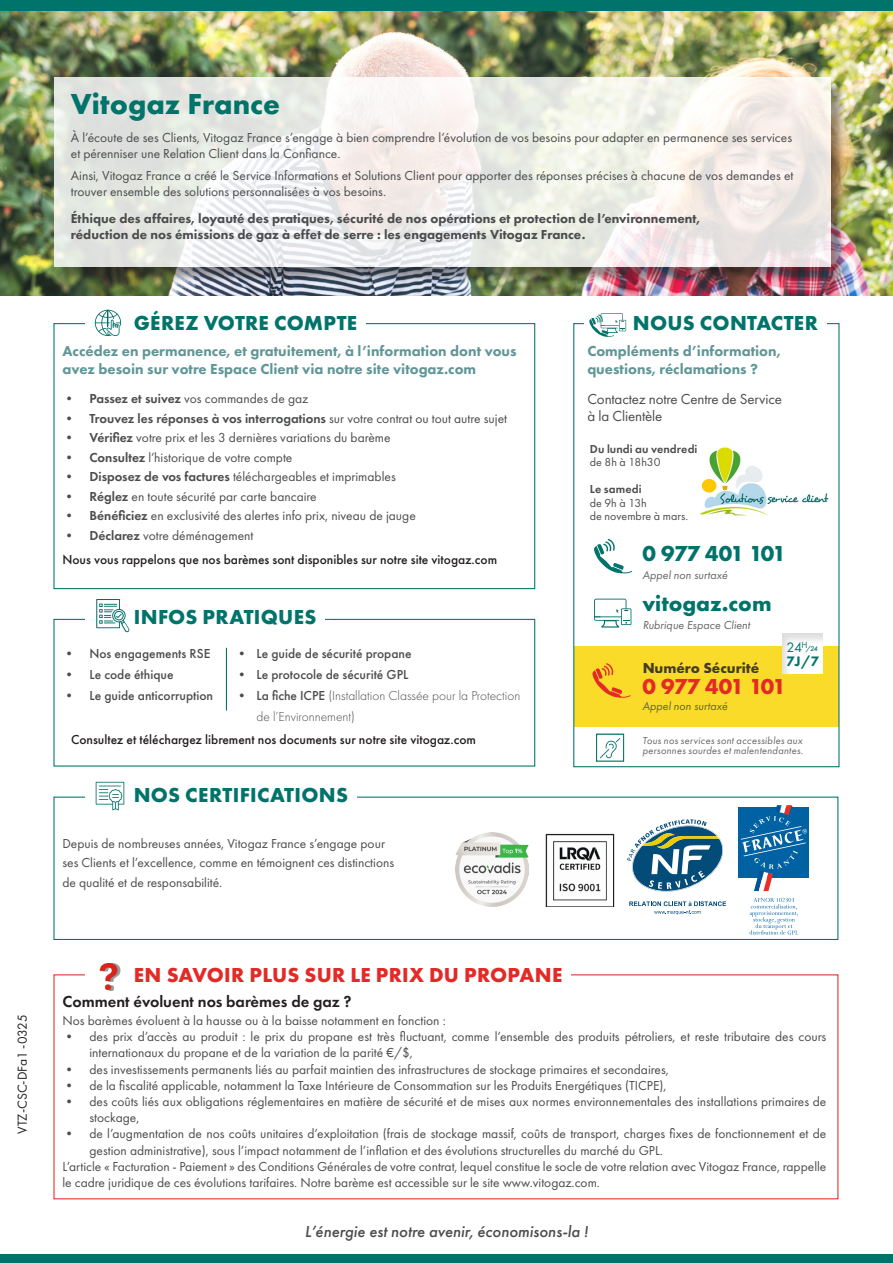
<style>
.page{position:relative;width:893px;height:1263px;background:#fff}
.page>*{position:absolute;margin:0;border:0;box-sizing:border-box;transform-origin:0 0}
.t1{font:700 30px "Futura PT";color:#00736a}
.t2{font:700 22.5px "Futura PT";color:#00736a}
.t3{font:700 22.5px "Futura PT";letter-spacing:-.055em;color:#e32a26}
.t4{font:700 22.5px "Futura PT";letter-spacing:-.055em;color:#00736a}
.t5{font:700 21px "Futura PT";letter-spacing:.015em;color:#00736a}
.t6{font:700 21px "Futura PT";letter-spacing:.01em;color:#e32a26}
.t7{font:italic 500 16.5px "Futura PT";color:#4b4c4d}
.t8{font:600 16.5px "Futura PT";color:#231f20}
.t9{font:800 15px/18px "Futura PT";color:#609696}
.t10{font:15px "Futura PT";letter-spacing:-.01em;color:#4b4c4d}
.t11{font:700 15px "Futura PT";color:#231f20}
.t12{font:800 14.25px "Futura PT";color:#00736a}
.t13{font:14.25px "Futura PT";color:#00736a}
.t14{font:13.5px/16.2px "Futura PT";color:#4b4c4d}
.t15{font:800 13.5px "Futura PT";color:#4b4c4d}
.t16{font:500 13.5px "Futura PT";color:#231f20}
.t17{font:500 13.5px "Futura PT";color:#4b4c4d}
.t18{font:600 13.5px "Futura PT";color:#4b4c4d}
.t19{font:300 13.5px/21px "Futura PT";color:#4b4c4d}
.t20{font:13.5px "Futura PT";color:#231f20}
.t21{font:italic 12px "Futura PT";color:#4b4c4d}
.t22{font:12px "Futura PT";color:#4b4c4d}
.t23{font:600 12px "Futura PT";letter-spacing:.01em;color:#4b4c4d}
.t24{font:italic 10.5px/10.5px "Futura PT";letter-spacing:.02em;color:#4b4c4d}
.t25{font:9.15px "Futura PT";color:#00736a}
.t26{font:italic 500 7.05px "Futura PT";color:#00736a}
.s1{font-weight:600}
.s2{font-weight:400}
.s3{font-weight:500}
</style>
<div class="page">
<div style="left:574px;top:646px;width:264px;height:81px;background:#fadb29"></div>
<div style="left:53px;top:797px;width:785px;height:143px;border:1px solid #00736a"></div>
<img style="left:0;top:10px;width:893px;height:286px">
<div style="left:55px;top:79px;width:792px;height:204px;background:#231f20;opacity:.54"></div>
<svg style="left:54px;top:78px;width:777px;height:189px"></svg>
<div style="left:0;top:0;width:893px;height:10px;background:#00736a"></div>
<div style="left:0;top:1254px;width:893px;height:9px;background:#00736a"></div>
<div style="left:85px;top:790px;width:32px;height:9px;background:#fff"></div>
<div style="left:112px;top:778px;width:245px;height:38px;background:#fff"></div>
<svg style="left:96px;top:782px;width:28px;height:28px"></svg>
<svg style="left:592px;top:663px;width:39px;height:35px"></svg>
<svg style="left:95px;top:310px;width:26px;height:26px"></svg>
<svg style="left:594px;top:539px;width:38px;height:35px"></svg>
<div style="left:53px;top:619px;width:482px;height:147px;border:1px solid #00736a"></div>
<div style="left:112px;top:599px;width:213px;height:38px;background:#fff"></div>
<div style="left:85px;top:613px;width:32px;height:9px;background:#fff"></div>
<svg style="left:96px;top:599px;width:33px;height:33px"></svg>
<svg style="left:594px;top:599px;width:37px;height:28px"></svg>
<img style="left:700px;top:447px;width:129px;height:69px">
<div style="left:774px;top:624px;width:56px;height:57px;background:#231f20;opacity:.15"></div>
<svg style="left:589px;top:313px;width:37px;height:24px"></svg>
<img style="left:99px;top:963px;width:22px;height:26px">
<img style="left:599px;top:738px;width:22px;height:21px">
<div style="left:596px;top:733px;width:28px;height:29px;border:1px solid #00736a"></div>
<hr style="left:226px;top:648px;width:1px;height:63px;background:#00736a">
<img style="left:455px;top:833px;width:74px;height:73px">
<svg style="left:627px;top:819px;width:100px;height:96px"></svg>
<div style="left:739px;top:807px;width:70px;height:71px;background:#0062a2"></div>
<svg style="left:741px;top:805px;width:66px;height:86px"></svg>
<svg style="left:750px;top:898px;width:48px;height:36px"></svg>
<img style="left:546px;top:833px;width:69px;height:74px">
<p class="t20" style="left:14px;top:1134px;width:121px;rotate:-90deg">VTZ-CSC-DFa1 -0325</p>
<p class="t1" style="left:71px;top:85px;width:211px">Vitogaz France</p>
<p class="t14" style="left:71px;top:129px;width:723px">À l’écoute de ses Clients, Vitogaz France s’engage à bien comprendre l’évolution de vos besoins pour adapter en permanence ses services</p>
<p class="t14" style="left:71px;top:146px;width:271px">et pérenniser une Relation Client dans la Confiance.</p>
<p class="t14" style="left:71px;top:167px;width:724px">Ainsi, Vitogaz France a créé le Service Informations et Solutions Client pour apporter des réponses précises à chacune de vos demandes et trouver ensemble des solutions personnalisées à vos besoins.</p>
<p class="t15" style="left:71px;top:210px;width:631px">Éthique des affaires, loyauté des pratiques, sécurité de nos opérations et protection de l’environnement,</p>
<p class="t15" style="left:71px;top:226px;width:516px">réduction de nos émissions de gaz à effet de serre : les engagements Vitogaz France.</p>
<p class="t5" style="left:134px;top:310px;width:225px">GÉREZ VOTRE COMPTE</p>
<p class="t9" style="left:62px;top:342px;width:456px">Accédez en permanence, et gratuitement, à l’information dont vous avez besoin sur votre Espace Client via notre site vitogaz.com</p>
<p class="t14" style="left:62px;top:390px;width:247px"><span class="s1">• Passez et suivez</span> vos commandes de gaz</p>
<p class="t18" style="left:62px;top:410px;width:446px">• Trouvez les réponses à vos interrogations <span class="s2">sur votre contrat ou tout autre sujet</span></p>
<p class="t14" style="left:62px;top:429px;width:330px"><span class="s1">• Vérifiez</span> votre prix et les 3 dernières variations du barème</p>
<p class="t14" style="left:62px;top:449px;width:232px"><span class="s1">• Consultez</span> l’historique de votre compte</p>
<p class="t14" style="left:62px;top:468px;width:335px"><span class="s1">• Disposez de vos factures</span> téléchargeables et imprimables</p>
<p class="t14" style="left:62px;top:488px;width:256px"><span class="s1">• Réglez</span> en toute sécurité par carte bancaire</p>
<p class="t14" style="left:62px;top:507px;width:355px"><span class="s1">• Bénéficiez</span> en exclusivité des alertes info prix, niveau de jauge</p>
<p class="t14" style="left:62px;top:527px;width:193px"><span class="s1">• Déclarez</span> votre déménagement</p>
<p class="t16" style="left:62px;top:551px;width:436px">Nous vous rappelons que nos barèmes sont disponibles sur notre site vitogaz.com</p>
<p class="t5" style="left:134px;top:603px;width:184px">INFOS PRATIQUES</p>
<p class="t17" style="left:62px;top:645px;width:149px">• Nos engagements RSE</p>
<p class="t17" style="left:62px;top:666px;width:113px">• Le code éthique</p>
<p class="t17" style="left:62px;top:687px;width:152px">• Le guide anticorruption</p>
<p class="t17" style="left:235px;top:645px;width:178px">• Le guide de sécurité propane</p>
<p class="t17" style="left:235px;top:666px;width:175px">• Le protocole de sécurité GPL</p>
<p class="t19" style="left:256px;top:685px;width:265px;text-indent:-21px"><span class="s3">• La fiche ICPE</span> (Installation Classée pour la Protection de l’Environnement)</p>
<p class="t16" style="left:71px;top:731px;width:406px">Consultez et téléchargez librement nos documents sur notre site vitogaz.com</p>
<p class="t5" style="left:134px;top:782px;width:216px">NOS CERTIFICATIONS</p>
<p class="t14" style="left:62px;top:833px;width:333px;line-height:19.5px">Depuis de nombreuses années, Vitogaz France s’engage pour ses Clients et l’excellence, comme en témoignent ces distinctions de qualité et de responsabilité.</p>
<p class="t5" style="left:633px;top:310px;width:187px">NOUS CONTACTER</p>
<p class="t9" style="left:587px;top:342px;width:195px">Compléments d’information, questions, réclamations ?</p>
<p class="t10" style="left:587px;top:390px;width:196px">Contactez notre Centre de Service</p>
<p class="t10" style="left:587px;top:407px;width:76px">à la Clientèle</p>
<p class="t23" style="left:590px;top:441px;width:109px">Du lundi au vendredi</p>
<p class="t22" style="left:590px;top:455px;width:72px">de 8h à 18h30</p>
<p class="t23" style="left:590px;top:482px;width:53px">Le samedi</p>
<p class="t22" style="left:590px;top:495px;width:58px">de 9h à 13h</p>
<p class="t22" style="left:590px;top:509px;width:100px">de novembre à mars.</p>
<p class="t4" style="left:642px;top:539px;width:145px">0 977 401 101</p>
<p class="t21" style="left:642px;top:568px;width:87px">Appel non surtaxé</p>
<p class="t2" style="left:642px;top:589px;width:131px">vitogaz.com</p>
<p class="t21" style="left:642px;top:618px;width:109px">Rubrique Espace Client</p>
<p class="t25" style="left:801px;top:639px;width:8px">H</p>
<p class="t13" style="left:787px;top:639px;width:17px">24</p>
<p class="t26" style="left:806px;top:645px;width:13px">/24</p>
<p class="t12" style="left:786px;top:652px;width:34px">7J/7</p>
<p class="t11" style="left:642px;top:658px;width:118px">Numéro Sécurité</p>
<p class="t3" style="left:642px;top:672px;width:145px">0 977 401 101</p>
<p class="t21" style="left:642px;top:699px;width:87px">Appel non surtaxé</p>
<p class="t24" style="left:642px;top:735px;width:162px">Tous nos services sont accessibles aux personnes sourdes et malentendantes.</p>
<p class="t6" style="left:134px;top:961px;width:430px">EN SAVOIR PLUS SUR LE PRIX DU PROPANE</p>
<p class="t8" style="left:62px;top:991px;width:291px">Comment évoluent nos barèmes de gaz ?</p>
<p class="t14" style="left:62px;top:1012px;width:385px">Nos barèmes évoluent à la hausse ou à la baisse notamment en fonction :</p>
<p class="t14" style="left:89px;top:1028px;width:738px;text-indent:-27px">• des prix d’accès au produit : le prix du propane est très fluctuant, comme l’ensemble des produits pétroliers, et reste tributaire des cours internationaux du propane et de la variation de la parité €/$,</p>
<p class="t14" style="left:62px;top:1061px;width:608px">• des investissements permanents liés au parfait maintien des infrastructures de stockage primaires et secondaires,</p>
<p class="t14" style="left:62px;top:1077px;width:606px">• de la fiscalité applicable, notamment la Taxe Intérieure de Consommation sur les Produits Energétiques (TICPE),</p>
<p class="t14" style="left:89px;top:1093px;width:738px;text-indent:-27px">• des coûts liés aux obligations réglementaires en matière de sécurité et de mises aux normes environnementales des installations primaires de stockage,</p>
<p class="t14" style="left:89px;top:1126px;width:738px;text-indent:-27px">• de l’augmentation de nos coûts unitaires d’exploitation (frais de stockage massif, coûts de transport, charges fixes de fonctionnement et de gestion administrative), sous l’impact notamment de l’inflation et des évolutions structurelles du marché du GPL.</p>
<p class="t14" style="left:62px;top:1158px;width:765px">L’article « Facturation - Paiement » des Conditions Générales de votre contrat, lequel constitue le socle de votre relation avec Vitogaz France, rappelle le cadre juridique de ces évolutions tarifaires. Notre barème est accessible sur le site www.vitogaz.com.</p>
<p class="t7" style="left:305px;top:1221px;width:285px">L’énergie est notre avenir, économisons-la !</p>
</div>
